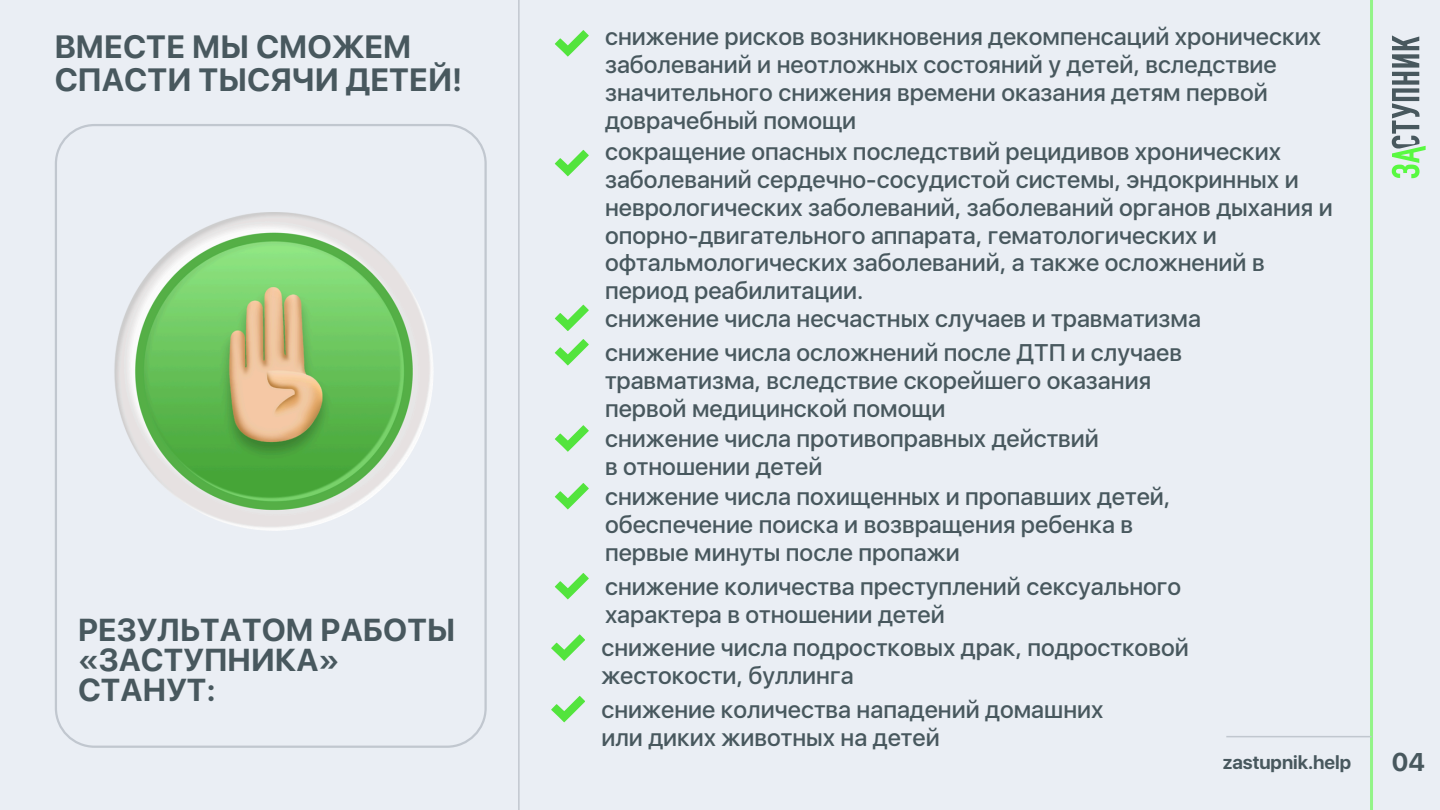
<style>
.page{position:relative;width:1440px;height:810px;background:#eaeef4}
.page>*{position:absolute;margin:0;border:0;box-sizing:border-box;transform-origin:0 0}
.t1{font:700 32.1px/32.9px "SFUI Display";color:#48585e}
.t2{font:700 31.6px/29.9px "SFUI Display";color:#48585e}
.t3{font:700 25.5px "SFUI Display";color:#48585e}
.t4{font:500 24px/27.8px "SFUI Display";color:#48585e}
.t5{font:700 18.7px "SFUI Display";color:#48585e}
</style>
<div class="page">
<hr style="left:1370px;top:0;width:3px;height:810px;background:#59f941">
<svg style="left:1392px;top:35px;width:34px;height:143px"></svg>
<hr style="left:1226px;top:736px;width:146px;height:1px;background:#c1c7cf">
<hr style="left:518px;top:0;width:2px;height:810px;background:#c1c7cf">
<svg style="left:55px;top:124px;width:432px;height:624px"></svg>
<svg style="left:555px;top:30px;width:34px;height:26px"></svg>
<svg style="left:555px;top:305px;width:34px;height:26px"></svg>
<svg style="left:555px;top:339px;width:34px;height:26px"></svg>
<svg style="left:555px;top:425px;width:34px;height:26px"></svg>
<svg style="left:555px;top:483px;width:34px;height:26px"></svg>
<svg style="left:555px;top:573px;width:34px;height:26px"></svg>
<svg style="left:551px;top:634px;width:34px;height:27px"></svg>
<svg style="left:551px;top:696px;width:34px;height:26px"></svg>
<svg style="left:555px;top:150px;width:34px;height:26px"></svg>
<img style="left:86px;top:212px;width:374px;height:338px">
<p class="t1" style="left:55px;top:30px;width:409px">ВМЕСТЕ МЫ СМОЖЕМ<br>СПАСТИ ТЫСЯЧИ ДЕТЕЙ!</p>
<p class="t4" style="left:605px;top:23px;width:718px">снижение рисков возникновения декомпенсаций хронических заболеваний и неотложных состояний у детей, вследствие значительного снижения времени оказания детям первой доврачебный помощи</p>
<h1 class="t2" style="left:78px;top:615px;width:379px">РЕЗУЛЬТАТОМ РАБОТЫ «ЗАСТУПНИКА»<br>СТАНУТ:</h1>
<p class="t4" style="left:605px;top:138px;width:729px">сокращение опасных последствий рецидивов хронических заболеваний сердечно-сосудистой системы, эндокринных и неврологических заболеваний, заболеваний органов дыхания и опорно-двигательного аппарата, гематологических и офтальмологических заболеваний, а также осложнений в период реабилитации.</p>
<p class="t4" style="left:605px;top:304px;width:597px">снижение числа несчастных случаев и травматизма</p>
<p class="t4" style="left:605px;top:339px;width:579px">снижение числа осложнений после ДТП и случаев травматизма, вследствие скорейшего оказания первой медицинской помощи</p>
<p class="t4" style="left:605px;top:425px;width:495px">снижение числа противоправных действий в отношении детей</p>
<p class="t4" style="left:605px;top:483px;width:567px">снижение числа похищенных и пропавших детей, обеспечение поиска и возвращения ребенка в первые минуты после пропажи</p>
<p class="t4" style="left:605px;top:573px;width:578px">снижение количества преступлений сексуального характера в отношении детей</p>
<p class="t4" style="left:601px;top:634px;width:589px">снижение числа подростковых драк, подростковой жестокости, буллинга</p>
<p class="t4" style="left:601px;top:696px;width:504px">снижение количества нападений домашних или диких животных на детей</p>
<p class="t5" style="left:1223px;top:751px;width:130px">zastupnik.help</p>
<h1 class="t3" style="left:1392px;top:747px;width:35px">04</h1>
</div>
